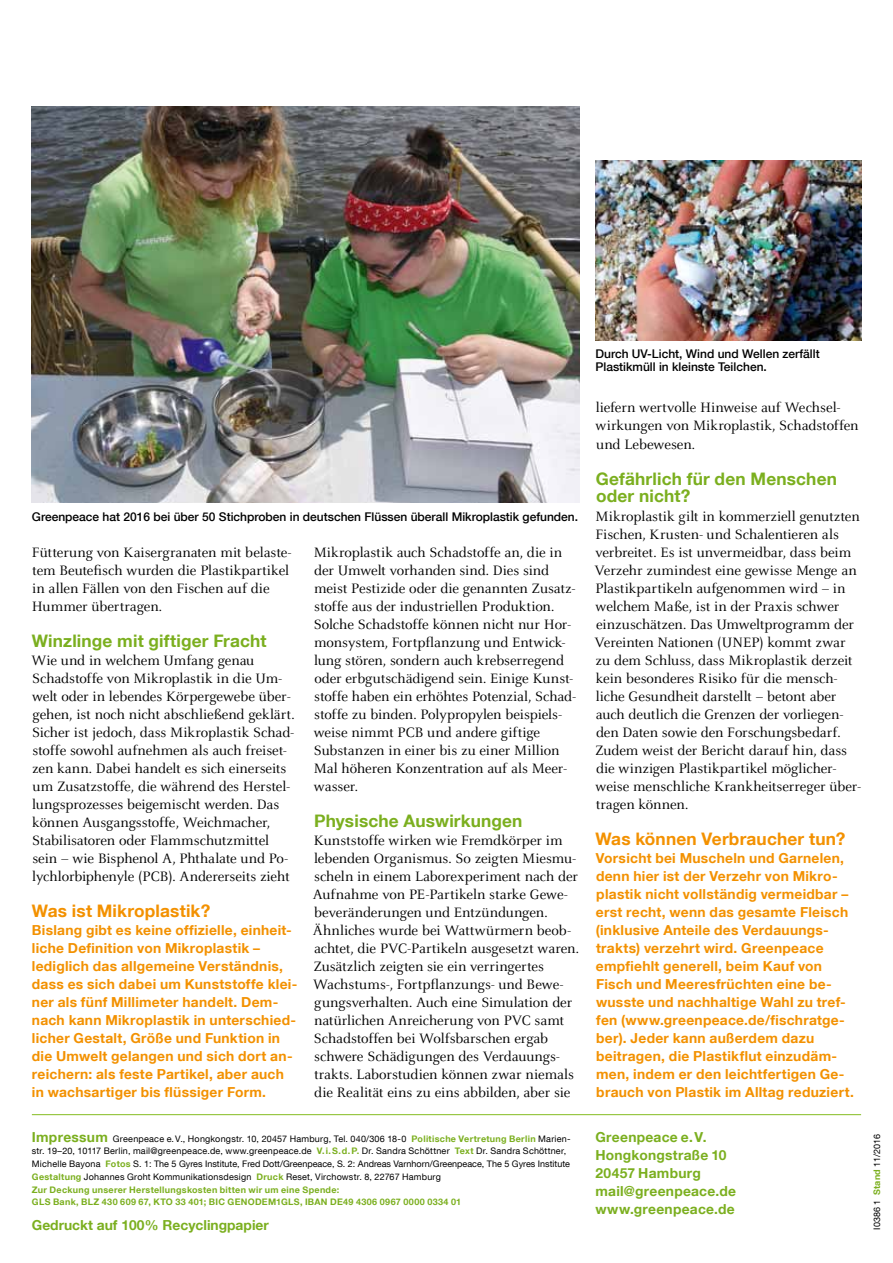
<style>
.page{position:relative;width:893px;height:1263px;background:#fff}
.page>*{position:absolute;margin:0;border:0;box-sizing:border-box;transform-origin:0 0}
.t1{font:700 17.25px/18px "Helvetica Neue LT Com";letter-spacing:.01em;color:#7baf1f}
.t2{font:700 17.25px "Helvetica Neue LT Com";letter-spacing:.01em;color:#f39100}
.t3{font:15px/18px "Celeste";letter-spacing:-.01em;color:#000}
.t4{font:700 13.8px/18px "Helvetica Neue LT Com";letter-spacing:.02em;color:#f39100}
.t5{font:700 13.8px/18px "Helvetica Neue LT Com";letter-spacing:.015em;color:#7baf1f}
.t6{font:500 12px/12.8px "Helvetica Neue LT Com";color:#000}
.t7{font:9px/12.8px "Helvetica Neue LT Com";letter-spacing:.02em;color:#000}
.t8{font:9px "Helvetica Neue LT Com";color:#000}
.s1{font-weight:700;font-size:13.8px;color:#7baf1f}
.s2{font-weight:700;color:#7baf1f}
</style>
<div class="page">
<hr style="left:32px;top:1114px;width:829px;height:1px;background:#85bc21">
<img style="left:32px;top:106px;width:547px;height:396px">
<img style="left:596px;top:160px;width:265px;height:180px">
<p class="t6" style="left:32px;top:510px;width:548px">Greenpeace hat 2016 bei über 50 Stichproben in deutschen Flüssen überall Mikroplastik gefunden.</p>
<p class="t3" style="left:32px;top:543px;width:261px">Fütterung von Kaisergranaten mit belaste&shy;tem Beutefisch wurden die Plastikpartikel in allen Fällen von den Fischen auf die Hummer übertragen.</p>
<p class="t1" style="left:32px;top:631px;width:236px">Winzlinge mit giftiger Fracht</p>
<p class="t3" style="left:31px;top:651px;width:265px">Wie und in welchem Umfang genau Schadstoffe von Mikroplastik in die Um&shy;welt oder in lebendes Körpergewebe über&shy;gehen, ist noch nicht abschließend geklärt.<br>Sicher ist jedoch, dass Mikroplastik Schad&shy;stoffe sowohl aufnehmen als auch freiset&shy;zen kann. Dabei handelt es sich einerseits um Zusatzstoffe, die während des Herstel&shy;lungsprozesses beigemischt werden. Das können Ausgangsstoffe, Weichmacher, Stabilisatoren oder Flammschutzmittel sein – wie Bisphenol A, Phthalate und Po&shy;lychlorbiphenyle (PCB). Andererseits zieht</p>
<p class="t3" style="left:314px;top:543px;width:264px">Mikroplastik auch Schadstoffe an, die in der Umwelt vorhanden sind. Dies sind meist Pestizide oder die genannten Zusatz&shy;stoffe aus der industriellen Produktion.<br>Solche Schadstoffe können nicht nur Hor&shy;monsystem, Fortpflanzung und Entwick&shy;lung stören, sondern auch krebserregend oder erbgutschädigend sein. Einige Kunst&shy;stoffe haben ein erhöhtes Potenzial, Schad&shy;stoffe zu binden. Polypropylen beispiels&shy;weise nimmt PCB und andere giftige Substanzen in einer bis zu einer Million Mal höheren Konzentration auf als Meer&shy;wasser.</p>
<p class="t1" style="left:314px;top:811px;width:210px">Physische Auswirkungen</p>
<p class="t3" style="left:313px;top:831px;width:268px">Kunststoffe wirken wie Fremdkörper im lebenden Organismus. So zeigten Miesmu&shy;scheln in einem Laborexperiment nach der Aufnahme von PE-Partikeln starke Gewe&shy;beveränderungen und Entzündungen.<br>Ähnliches wurde bei Wattwürmern beob&shy;achtet, die PVC-Partikeln ausgesetzt waren.<br>Zusätzlich zeigten sie ein verringertes Wachstums-, Fortpflanzungs- und Bewe&shy;gungsverhalten. Auch eine Simulation der natürlichen Anreicherung von PVC samt Schadstoffen bei Wolfsbarschen ergab schwere Schädigungen des Verdauungs&shy;trakts. Laborstudien können zwar niemals die Realität eins zu eins abbilden, aber sie</p>
<p class="t2" style="left:32px;top:899px;width:180px">Was ist Mikroplastik?</p>
<p class="t4" style="left:32px;top:920px;width:267px">Bislang gibt es keine offizielle, einheit&shy;liche Definition von Mikroplastik – lediglich das allgemeine Verständnis, dass es sich dabei um Kunststoffe klei&shy;ner als fünf Millimeter handelt. Dem&shy;nach kann Mikroplastik in unterschied&shy;licher Gestalt, Größe und Funktion in die Umwelt gelangen und sich dort an&shy;reichern: als feste Partikel, aber auch in wachsartiger bis flüssiger Form.</p>
<p class="t6" style="left:595px;top:348px;width:226px">Durch UV-Licht, Wind und Wellen zerfällt<br>Plastikmüll in kleinste Teilchen.</p>
<p class="t3" style="left:596px;top:399px;width:265px">liefern wertvolle Hinweise auf Wechsel&shy;wirkungen von Mikroplastik, Schadstoffen und Lebewesen.</p>
<p class="t1" style="left:596px;top:469px;width:243px">Gefährlich für den Menschen oder nicht?</p>
<p class="t3" style="left:594px;top:507px;width:268px">Mikroplastik gilt in kommerziell genutzten Fischen, Krusten- und Schalentieren als verbreitet. Es ist unvermeidbar, dass beim Verzehr zumindest eine gewisse Menge an Plastikpartikeln aufgenommen wird – in welchem Maße, ist in der Praxis schwer einzuschätzen. Das Umweltprogramm der Vereinten Nationen (UNEP) kommt zwar zu dem Schluss, dass Mikroplastik derzeit kein besonderes Risiko für die mensch&shy;liche Gesundheit darstellt – betont aber auch deutlich die Grenzen der vorliegen&shy;den Daten sowie den Forschungsbedarf.<br>Zudem weist der Bericht darauf hin, dass die winzigen Plastikpartikel möglicher&shy;weise menschliche Krankheitserreger über&shy;tragen können.</p>
<p class="t2" style="left:595px;top:827px;width:251px">Was können Verbraucher tun?</p>
<p class="t4" style="left:596px;top:848px;width:260px">Vorsicht bei Muscheln und Garnelen, denn hier ist der Verzehr von Mikro&shy;plastik nicht vollständig vermeidbar – erst recht, wenn das gesamte Fleisch (inklusive Anteile des Verdauungs&shy;trakts) verzehrt wird. Greenpeace empfiehlt generell, beim Kauf von Fisch und Meeresfrüchten eine be&shy;wusste und nachhaltige Wahl zu tref&shy;fen (www.greenpeace.de/fischratge&shy;ber). Jeder kann außerdem dazu beitragen, die Plastikflut einzudäm&shy;men, indem er den leichtfertigen Ge&shy;brauch von Plastik im Alltag reduziert.</p>
<p class="t5" style="left:595px;top:1127px;width:142px">Greenpeace e.V.<br>Hongkongstraße 10<br>20457 Hamburg mail@greenpeace.de www.greenpeace.de</p>
<p class="t7" style="left:32px;top:1132px;width:540px"><span class="s1">Impressum</span> Greenpeace e.V., Hongkongstr. 10, 20457 Hamburg, Tel. 040/306 18-0 <span class="s2">Politische Vertretung Berlin</span> Marien&shy;str. 19–20, 10117 Berlin, mail@greenpeace.de, www.greenpeace.de <span class="s2">V.i.S.d.P.</span> Dr. Sandra Schöttner <span class="s2">Text</span> Dr. Sandra Schöttner, Michelle Bayona <span class="s2">Fotos</span> S. 1: The 5 Gyres Institute, Fred Dott/Greenpeace, S. 2: Andreas Varnhorn/Greenpeace, The 5 Gyres Institute <span class="s2">Gestaltung</span> Johannes Groht Kommunikationsdesign <span class="s2">Druck</span> Reset, Virchowstr. 8, 22767 Hamburg<br><span class="s2">Zur Deckung unserer Herstellungskosten bitten wir um eine Spende:<br>GLS Bank, BLZ 430 609 67, KTO 33 401; BIC GENODEM1GLS, IBAN DE49 4306 0967 0000 0334 01</span></p>
<p class="t8" style="left:871px;top:1230px;width:98px;rotate:-90deg">I03861 <span class="s2">Stand</span> 11/2016</p>
<p class="t5" style="left:32px;top:1216px;width:238px">Gedruckt auf 100% Recyclingpapier</p>
</div>
